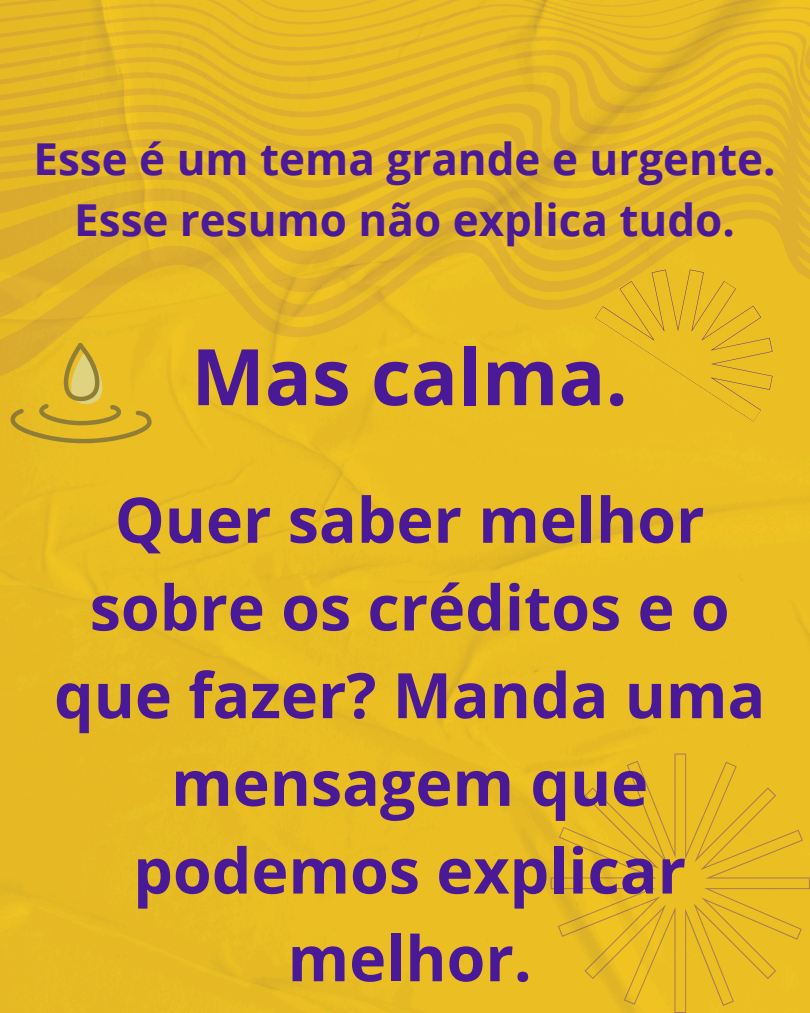
<style>
.page{position:relative;width:810px;height:1013px;background:#fff}
.page>*{position:absolute;margin:0;border:0;box-sizing:border-box;transform-origin:0 0}
.t1{font:700 78px "Open Sans";color:#491998}
.t2{font:700 62.7px/87.7px "Open Sans";color:#491998;text-align:center}
.t3{font:700 44px/61.5px "Open Sans";color:#491998;text-align:center}
</style>
<div class="page">
<div style="left:0;top:376px;width:810px;height:636px;background:#ebbe23"></div>
<svg style="left:0;top:0;width:810px;height:376px;background:#e5b727"></svg>
<svg style="left:551px;top:753px;width:259px;height:259px;background:#e7ba25"></svg>
<svg style="left:595px;top:232px;width:214px;height:190px;background:#e8bb25"></svg>
<svg style="left:10px;top:343px;width:142px;height:101px;background:#dcb52b"></svg>
<p class="t3" style="left:33px;top:127px;width:744px">Esse é um tema grande e urgente.<br>Esse resumo não explica tudo.</p>
<p class="t1" style="left:191px;top:322px;width:438px">Mas calma.</p>
<p class="t2" style="left:54px;top:474px;width:713px">Quer saber melhor sobre os créditos e o que fazer? Manda uma mensagem que podemos explicar melhor.</p>
</div>
